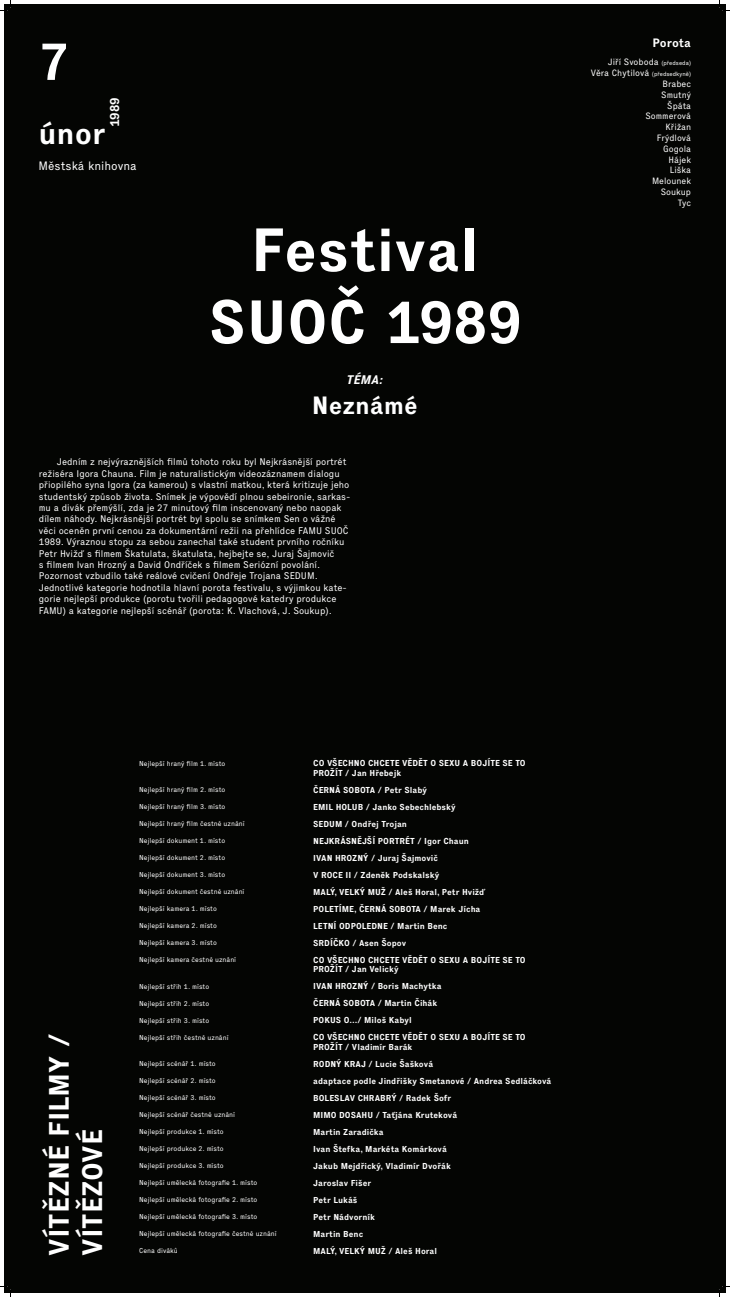
<style>
.page{position:relative;width:730px;height:1297px;background:#fff}
.page>*{position:absolute;margin:0;border:0;box-sizing:border-box;transform-origin:0 0}
.t1{font:700 60px/72px "Executive";color:#fff;text-align:center}
.t2{font:700 52.6px "Executive";color:#fff}
.t3{font:700 30.35px "Executive";color:#fff}
.t4{font:700 27.65px/33.2px "Executive 75";color:#fff}
.t5{font:700 24.6px "Executive 75";color:#fff}
.t6{font:700 13px "Executive";color:#fff}
.t7{font:12.3px "Executive 76 Bold It";color:#fff}
.t8{font:12px "Executive";color:#fff}
.t9{font:700 12px "Executive 75";color:#fff}
.t10{font:9.5px/11.4px "Executive";color:#fff}
.t11{font:9px/10.8px "Executive";color:#fff;text-align:right}
.t12{font:700 8.5px/17px "Executive 75";color:#fff}
.t13{font:7px "Executive";color:#fff}
.s1{font-size:6px}
</style>
<div class="page">
<div style="left:5px;top:5px;width:720px;height:1287px;background:#040503"></div>
<svg style="left:0;top:0;width:11px;height:11px"></svg>
<svg style="left:0;top:1286px;width:11px;height:11px"></svg>
<svg style="left:719px;top:0;width:11px;height:11px"></svg>
<svg style="left:719px;top:1286px;width:11px;height:11px"></svg>
<h2 class="t2" style="left:39px;top:28px;width:32px">7</h2>
<h3 class="t6" style="left:106px;top:127px;width:31px;rotate:-90deg">1989</h3>
<h3 class="t3" style="left:38px;top:114px;width:69px">únor</h3>
<p class="t8" style="left:38px;top:158px;width:100px">Městská knihovna</p>
<h1 class="t1" style="left:208px;top:214px;width:315px">Festival<br>SUOČ 1989</h1>
<p class="t7" style="left:346px;top:372px;width:38px">TÉMA:</p>
<h3 class="t5" style="left:312px;top:389px;width:108px">Neznámé</h3>
<p class="t10" style="left:39px;top:456px;width:313px;text-indent:18px">Jedním z nejvýraznějších filmů tohoto roku byl Nejkrásnější portrét režiséra Igora Chauna. Film je naturalistickým videozáznamem dialogu přiopilého syna Igora (za kamerou) s vlastní matkou, která kritizuje jeho studentský způsob života. Snímek je výpovědí plnou sebeironie, sarkas&shy;mu a divák přemýšlí, zda je 27 minutový film inscenovaný nebo naopak dílem náhody. Nejkrásnější portrét byl spolu se snímkem Sen o vážné věci oceněn první cenou za dokumentární režii na přehlídce FAMU SUOČ 1989. Výraznou stopu za sebou zanechal také student prvního ročníku Petr Hvižď s filmem Škatulata, škatulata, hejbejte se, Juraj Šajmovič<br>s filmem Ivan Hrozný a David Ondříček s filmem Seriózní povolání.<br>Pozornost vzbudilo také reálové cvičení Ondřeje Trojana SEDUM.<br>Jednotlivé kategorie hodnotila hlavní porota festivalu, s výjimkou kate&shy;gorie nejlepší produkce (porotu tvořili pedagogové katedry produkce FAMU) a kategorie nejlepší scénář (porota: K. Vlachová, J. Soukup).</p>
<p class="t9" style="left:652px;top:35px;width:40px">Porota</p>
<p class="t11" style="left:591px;top:57px;width:102px">Jiří Svoboda <span class="s1">(předseda)<br></span>Věra Chytilová <span class="s1">(předsedkyně)<br></span>Brabec<br>Smutný<br>Špáta<br>Sommerová<br>Křižan<br>Frýdlová<br>Gogola<br>Hájek<br>Liška<br>Melounek<br>Soukup<br>Tyc</p>
<h3 class="t4" style="left:42px;top:1255px;width:223px;rotate:-90deg">VÍTĚZNÉ FILMY /<br>VÍTĚZOVÉ</h3>
<p class="t13" style="left:139px;top:759px;width:88px">Nejlepší hraný film 1. místo</p>
<p class="t13" style="left:139px;top:785px;width:88px">Nejlepší hraný film 2. místo</p>
<p class="t13" style="left:139px;top:802px;width:88px">Nejlepší hraný film 3. místo</p>
<p class="t13" style="left:139px;top:819px;width:107px">Nejlepší hraný film čestné uznání</p>
<p class="t13" style="left:139px;top:836px;width:87px">Nejlepší dokument 1. místo</p>
<p class="t13" style="left:139px;top:853px;width:87px">Nejlepší dokument 2. místo</p>
<p class="t13" style="left:139px;top:870px;width:87px">Nejlepší dokument 3. místo</p>
<p class="t13" style="left:139px;top:887px;width:107px">Nejlepší dokument čestné uznání</p>
<p class="t13" style="left:139px;top:904px;width:79px">Nejlepší kamera 1. místo</p>
<p class="t13" style="left:139px;top:921px;width:79px">Nejlepší kamera 2. místo</p>
<p class="t13" style="left:139px;top:938px;width:79px">Nejlepší kamera 3. místo</p>
<p class="t13" style="left:139px;top:955px;width:98px">Nejlepší kamera čestné uznání</p>
<p class="t13" style="left:139px;top:982px;width:71px">Nejlepší střih 1. místo</p>
<p class="t13" style="left:139px;top:999px;width:71px">Nejlepší střih 2. místo</p>
<p class="t13" style="left:139px;top:1016px;width:71px">Nejlepší střih 3. místo</p>
<p class="t13" style="left:139px;top:1033px;width:91px">Nejlepší střih čestné uznání</p>
<p class="t13" style="left:139px;top:1059px;width:78px">Nejlepší scénář 1. místo</p>
<p class="t13" style="left:139px;top:1076px;width:78px">Nejlepší scénář 2. místo</p>
<p class="t13" style="left:139px;top:1093px;width:78px">Nejlepší scénář 3. místo</p>
<p class="t13" style="left:139px;top:1110px;width:97px">Nejlepší scénář čestné uznání</p>
<p class="t13" style="left:139px;top:1127px;width:86px">Nejlepší produkce 1. místo</p>
<p class="t13" style="left:139px;top:1144px;width:86px">Nejlepší produkce 2. místo</p>
<p class="t13" style="left:139px;top:1161px;width:86px">Nejlepší produkce 3. místo</p>
<p class="t13" style="left:139px;top:1178px;width:120px">Nejlepší umělecká fotografie 1. místo</p>
<p class="t13" style="left:139px;top:1195px;width:120px">Nejlepší umělecká fotografie 2. místo</p>
<p class="t13" style="left:139px;top:1212px;width:120px">Nejlepší umělecká fotografie 3. místo</p>
<p class="t13" style="left:139px;top:1229px;width:139px">Nejlepší umělecká fotografie čestné uznání</p>
<p class="t13" style="left:139px;top:1246px;width:40px">Cena diváků</p>
<p class="t12" style="left:313px;top:758px;width:214px;line-height:9.5px">CO VŠECHNO CHCETE VĚDĚT O SEXU A BOJÍTE SE TO<br>PROŽÍT / Jan Hřebejk</p>
<p class="t12" style="left:313px;top:781px;width:214px">ČERNÁ SOBOTA / Petr Slabý<br>EMIL HOLUB / Janko Sebechlebský<br>SEDUM / Ondřej Trojan<br>NEJKRÁSNĚJŠÍ PORTRÉT / Igor Chaun<br>IVAN HROZNÝ / Juraj Šajmovič<br>V ROCE II / Zdeněk Podskalský<br>MALÝ, VELKÝ MUŽ / Aleš Horal, Petr Hvižď<br>POLETÍME, ČERNÁ SOBOTA / Marek Jícha<br>LETNÍ ODPOLEDNE / Martin Benc<br>SRDÍČKO / Asen Šopov<br>CO VŠECHNO CHCETE VĚDĚT O SEXU A BOJÍTE SE TO</p>
<p class="t12" style="left:313px;top:960px;width:214px">PROŽÍT / Jan Velický<br>IVAN HROZNÝ / Boris Machytka<br>ČERNÁ SOBOTA / Martin Čihák<br>POKUS O.../ Miloš Kabyl<br>CO VŠECHNO CHCETE VĚDĚT O SEXU A BOJÍTE SE TO</p>
<p class="t12" style="left:313px;top:1038px;width:240px">PROŽÍT / Vladimír Barák<br>RODNÝ KRAJ / Lucie Šašková<br>adaptace podle Jindřišky Smetanové / Andrea Sedláčková<br>BOLESLAV CHRABRÝ / Radek Šofr<br>MIMO DOSAHU / Taťjána Kruteková<br>Martin Zaradička<br>Ivan Štefka, Markéta Komárková<br>Jakub Mejdřický, Vladimír Dvořák<br>Jaroslav Fišer<br>Petr Lukáš<br>Petr Nádvorník<br>Martin Benc</p>
<p class="t12" style="left:313px;top:1242px;width:125px">MALÝ, VELKÝ MUŽ / Aleš Horal</p>
</div>
